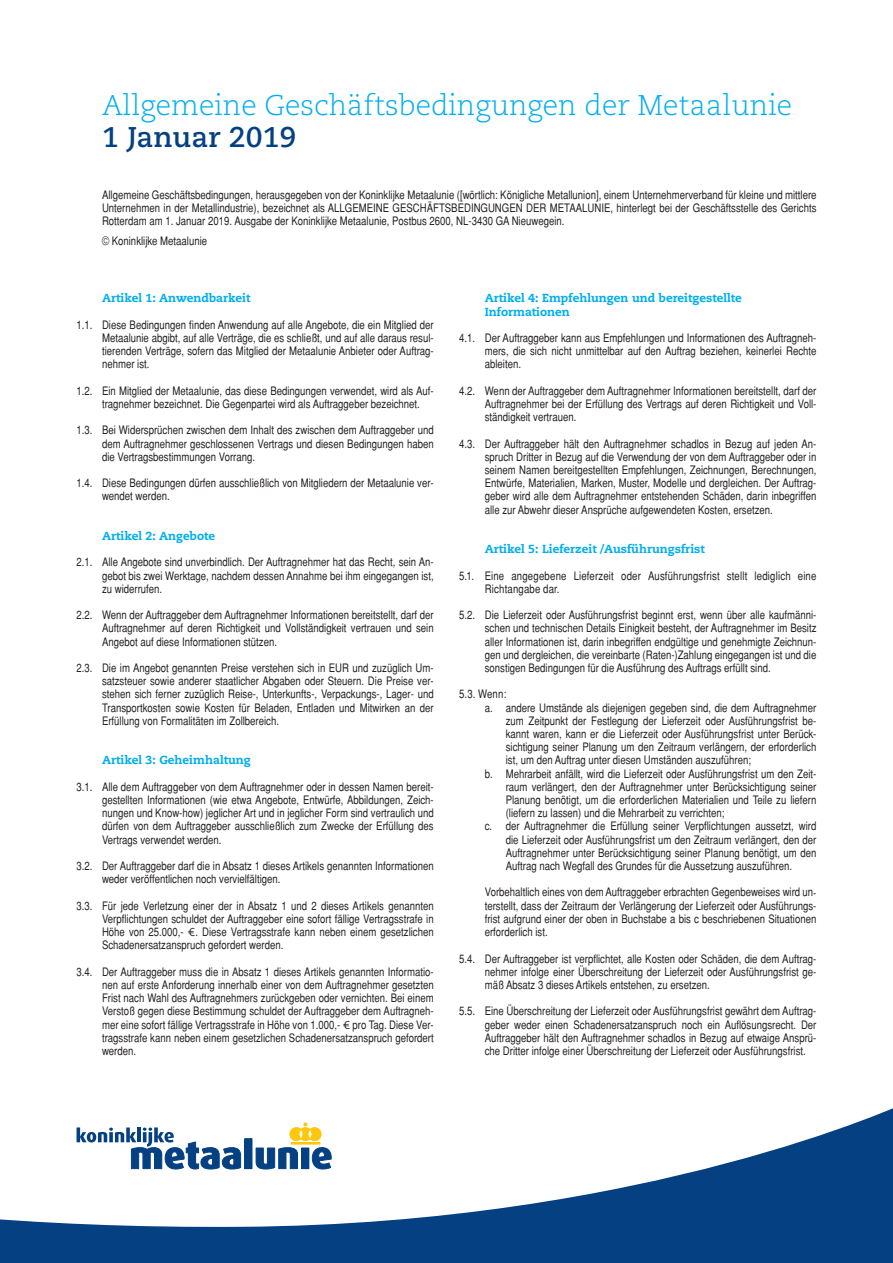
<style>
.page{position:relative;width:893px;height:1263px;background:#fff}
.page>*{position:absolute;margin:0;border:0;box-sizing:border-box;transform-origin:0 0}
.t1{font:300 28.5px "Caecilia LT Std";color:#00aeef}
.t2{font:700 28.5px "Caecilia LT Std";color:#054082}
.t3{font:condensed 11.7px/13.2px "Helvetica";color:#231f20;text-align:justify}
.t4{font:800 11.7px/13.2px "Caecilia LT Std";color:#00aeef}
.s1{font-family:"Meta Euro";font-stretch:normal}
</style>
<div class="page">
<svg style="left:0;top:1108px;width:893px;height:155px"></svg>
<div style="left:245px;top:1138px;width:7px;height:30px;background:#054082"></div>
<div style="left:244px;top:1138px;width:8px;height:31px;border:1px solid #054082"></div>
<svg style="left:255px;top:1147px;width:43px;height:22px"></svg>
<div style="left:302px;top:1148px;width:7px;height:20px;background:#054082"></div>
<div style="left:301px;top:1147px;width:8px;height:22px;border:1px solid #054082"></div>
<svg style="left:311px;top:1147px;width:21px;height:22px"></svg>
<svg style="left:77px;top:1127px;width:165px;height:42px"></svg>
<svg style="left:290px;top:1122px;width:31px;height:19px"></svg>
<hr style="left:291px;top:1142px;width:29px;height:2px;background:#fec70c">
<h1 class="t1" style="left:102px;top:90px;width:691px">Allgemeine Geschäftsbedingungen der Metaalunie</h1>
<h1 class="t2" style="left:102px;top:120px;width:196px">1 Januar 2019</h1>
<p class="t3" style="left:102px;top:188px;width:716px">Allgemeine Geschäftsbedingungen, herausgegeben von der Koninklijke Metaalunie ([wörtlich: Königliche Metallunion], einem Unternehmerverband für kleine und mittlere Unternehmen in der Metallindustrie), bezeichnet als ALLGEMEINE GESCHÄFTSBEDINGUNGEN DER METAALUNIE, hinterlegt bei der Geschäftsstelle des Gerichts Rotterdam am 1. Januar 2019. Ausgabe der Koninklijke Metaalunie, Postbus 2600, NL-3430 GA Nieuwegein.</p>
<p class="t3" style="left:102px;top:234px;width:107px">© Koninklijke Metaalunie</p>
<p class="t4" style="left:102px;top:292px;width:150px">Artikel 1: Anwendbarkeit</p>
<p class="t3" style="left:102px;top:318px;width:333px;text-indent:-26px">1.1. Diese Bedingungen finden Anwendung auf alle Angebote, die ein Mitglied der Metaalunie abgibt, auf alle Verträge, die es schließt, und auf alle daraus resul&shy;tierenden Verträge, sofern das Mitglied der Metaalunie Anbieter oder Auftrag&shy;nehmer ist.</p>
<p class="t3" style="left:102px;top:384px;width:333px;text-indent:-26px">1.2. Ein Mitglied der Metaalunie, das diese Bedingungen verwendet, wird als Auf&shy;tragnehmer bezeichnet. Die Gegenpartei wird als Auftraggeber bezeichnet.</p>
<p class="t3" style="left:102px;top:424px;width:333px;text-indent:-26px">1.3. Bei Widersprüchen zwischen dem Inhalt des zwischen dem Auftraggeber und dem Auftragnehmer geschlossenen Vertrags und diesen Bedingungen haben die Vertragsbestimmungen Vorrang.</p>
<p class="t3" style="left:102px;top:476px;width:333px;text-indent:-26px">1.4. Diese Bedingungen dürfen ausschließlich von Mitgliedern der Metaalunie ver&shy;wendet werden.</p>
<p class="t4" style="left:102px;top:529px;width:115px">Artikel 2: Angebote</p>
<p class="t3" style="left:102px;top:556px;width:333px;text-indent:-26px">2.1. Alle Angebote sind unverbindlich. Der Auftragnehmer hat das Recht, sein An&shy;gebot bis zwei Werktage, nachdem dessen Annahme bei ihm eingegangen ist, zu widerrufen.</p>
<p class="t3" style="left:102px;top:608px;width:333px;text-indent:-26px">2.2. Wenn der Auftraggeber dem Auftragnehmer Informationen bereitstellt, darf der Auftragnehmer auf deren Richtigkeit und Vollständigkeit vertrauen und sein Angebot auf diese Informationen stützen.</p>
<p class="t3" style="left:102px;top:661px;width:333px;text-indent:-26px">2.3. Die im Angebot genannten Preise verstehen sich in EUR und zuzüglich Um&shy;satzsteuer sowie anderer staatlicher Abgaben oder Steuern. Die Preise ver&shy;stehen sich ferner zuzüglich Reise-, Unterkunfts-, Verpackungs-, Lager- und Transportkosten sowie Kosten für Beladen, Entladen und Mitwirken an der Erfüllung von Formalitäten im Zollbereich.</p>
<p class="t4" style="left:102px;top:754px;width:150px">Artikel 3: Geheimhaltung</p>
<p class="t3" style="left:102px;top:780px;width:333px;text-indent:-26px">3.1. Alle dem Auftraggeber von dem Auftragnehmer oder in dessen Namen bereit&shy;gestellten Informationen (wie etwa Angebote, Entwürfe, Abbildungen, Zeich&shy;nungen und Know-how) jeglicher Art und in jeglicher Form sind vertraulich und dürfen von dem Auftraggeber ausschließlich zum Zwecke der Erfüllung des Vertrags verwendet werden.</p>
<p class="t3" style="left:102px;top:859px;width:333px;text-indent:-26px">3.2. Der Auftraggeber darf die in Absatz 1 dieses Artikels genannten Informationen weder veröffentlichen noch vervielfältigen.</p>
<p class="t3" style="left:102px;top:899px;width:333px;text-indent:-26px">3.3. Für jede Verletzung einer der in Absatz 1 und 2 dieses Artikels genannten Verpflichtungen schuldet der Auftraggeber eine sofort fällige Vertragsstrafe in Höhe von 25.000,- <span class="s1">1</span>. Diese Vertragsstrafe kann neben einem gesetzlichen Schadenersatzanspruch gefordert werden.</p>
<p class="t3" style="left:102px;top:965px;width:333px;text-indent:-26px">3.4. Der Auftraggeber muss die in Absatz 1 dieses Artikels genannten Informatio&shy;nen auf erste Anforderung innerhalb einer von dem Auftragnehmer gesetzten Frist nach Wahl des Auftragnehmers zurückgeben oder vernichten. Bei einem Verstoß gegen diese Bestimmung schuldet der Auftraggeber dem Auftragneh&shy;mer eine sofort fällige Vertragsstrafe in Höhe von 1.000,- <span class="s1">1</span> pro Tag. Diese Ver&shy;tragsstrafe kann neben einem gesetzlichen Schadenersatzanspruch gefordert werden.</p>
<p class="t4" style="left:485px;top:292px;width:259px">Artikel 4: Empfehlungen und bereitgestellte<br>Informationen</p>
<p class="t3" style="left:485px;top:331px;width:333px;text-indent:-26px">4.1. Der Auftraggeber kann aus Empfehlungen und Informationen des Auftragneh&shy;mers, die sich nicht unmittelbar auf den Auftrag beziehen, keinerlei Rechte ableiten.</p>
<p class="t3" style="left:485px;top:384px;width:333px;text-indent:-26px">4.2. Wenn der Auftraggeber dem Auftragnehmer Informationen bereitstellt, darf der Auftragnehmer bei der Erfüllung des Vertrags auf deren Richtigkeit und Voll&shy;ständigkeit vertrauen.</p>
<p class="t3" style="left:485px;top:437px;width:333px;text-indent:-26px">4.3. Der Auftraggeber hält den Auftragnehmer schadlos in Bezug auf jeden An&shy;spruch Dritter in Bezug auf die Verwendung der von dem Auftraggeber oder in seinem Namen bereitgestellten Empfehlungen, Zeichnungen, Berechnungen, Entwürfe, Materialien, Marken, Muster, Modelle und dergleichen. Der Auftrag&shy;geber wird alle dem Auftragnehmer entstehenden Schäden, darin inbegriffen alle zur Abwehr dieser Ansprüche aufgewendeten Kosten, ersetzen.</p>
<p class="t4" style="left:485px;top:543px;width:222px">Artikel 5: Lieferzeit /Ausführungsfrist</p>
<p class="t3" style="left:485px;top:569px;width:333px;text-indent:-26px">5.1. Eine angegebene Lieferzeit oder Ausführungsfrist stellt lediglich eine<br>Richtangabe dar.</p>
<p class="t3" style="left:485px;top:608px;width:333px;text-indent:-26px">5.2. Die Lieferzeit oder Ausführungsfrist beginnt erst, wenn über alle kaufmänni&shy;schen und technischen Details Einigkeit besteht, der Auftragnehmer im Besitz aller Informationen ist, darin inbegriffen endgültige und genehmigte Zeichnun&shy;gen und dergleichen, die vereinbarte (Raten-)Zahlung eingegangen ist und die sonstigen Bedingungen für die Ausführung des Auftrags erfüllt sind.</p>
<p class="t3" style="left:459px;top:688px;width:49px">5.3. Wenn:</p>
<p class="t3" style="left:485px;top:701px;width:333px">a. andere Umstände als diejenigen gegeben sind, die dem Auftragnehmer</p>
<p class="t3" style="left:506px;top:714px;width:312px">zum Zeitpunkt der Festlegung der Lieferzeit oder Ausführungsfrist be-</p>
<p class="t3" style="left:506px;top:727px;width:312px">kannt waren, kann er die Lieferzeit oder Ausführungsfrist unter Berück-</p>
<p class="t3" style="left:506px;top:740px;width:312px">sichtigung seiner Planung um den Zeitraum verlängern, der erforderlich</p>
<p class="t3" style="left:506px;top:754px;width:247px">ist, um den Auftrag unter diesen Umständen auszuführen;</p>
<p class="t3" style="left:485px;top:767px;width:333px">b. Mehrarbeit anfällt, wird die Lieferzeit oder Ausführungsfrist um den Zeit-</p>
<p class="t3" style="left:506px;top:780px;width:312px">raum verlängert, den der Auftragnehmer unter Berücksichtigung seiner</p>
<p class="t3" style="left:506px;top:793px;width:312px">Planung benötigt, um die erforderlichen Materialien und Teile zu liefern</p>
<p class="t3" style="left:506px;top:806px;width:220px">(liefern zu lassen) und die Mehrarbeit zu verrichten;</p>
<p class="t3" style="left:485px;top:820px;width:333px">c. der Auftragnehmer die Erfüllung seiner Verpflichtungen aussetzt, wird</p>
<p class="t3" style="left:506px;top:833px;width:312px">die Lieferzeit oder Ausführungsfrist um den Zeitraum verlängert, den der</p>
<p class="t3" style="left:506px;top:846px;width:312px">Auftragnehmer unter Berücksichtigung seiner Planung benötigt, um den</p>
<p class="t3" style="left:506px;top:859px;width:288px">Auftrag nach Wegfall des Grundes für die Aussetzung auszuführen.</p>
<p class="t3" style="left:485px;top:886px;width:333px">Vorbehaltlich eines von dem Auftraggeber erbrachten Gegenbeweises wird un&shy;terstellt, dass der Zeitraum der Verlängerung der Lieferzeit oder Ausführungs&shy;frist aufgrund einer der oben in Buchstabe a bis c beschriebenen Situationen erforderlich ist.</p>
<p class="t3" style="left:485px;top:952px;width:333px;text-indent:-26px">5.4. Der Auftraggeber ist verpflichtet, alle Kosten oder Schäden, die dem Auftrag&shy;nehmer infolge einer Überschreitung der Lieferzeit oder Ausführungsfrist ge&shy;mäß Absatz 3 dieses Artikels entstehen, zu ersetzen.</p>
<p class="t3" style="left:485px;top:1004px;width:333px;text-indent:-26px">5.5. Eine Überschreitung der Lieferzeit oder Ausführungsfrist gewährt dem Auftrag&shy;geber weder einen Schadenersatzanspruch noch ein Auflösungsrecht. Der Auftraggeber hält den Auftragnehmer schadlos in Bezug auf etwaige Ansprü&shy;che Dritter infolge einer Überschreitung der Lieferzeit oder Ausführungsfrist.</p>
</div>
